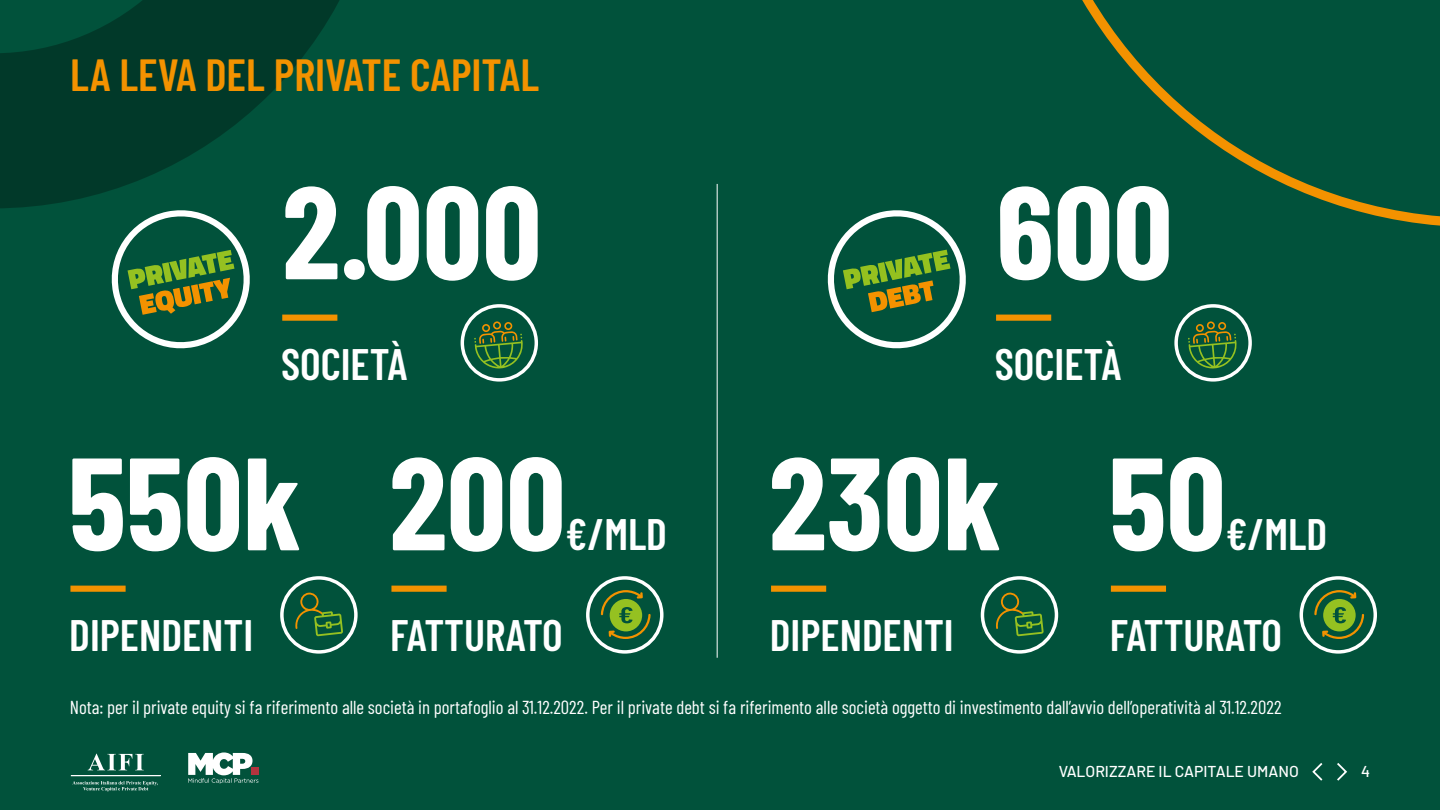
<style>
.page{position:relative;width:1440px;height:810px;background:#01523b}
.page>*{position:absolute;margin:0;border:0;box-sizing:border-box;transform-origin:0 0}
.t1{font:700 131.18px "Barlow Condensed";color:#fff}
.t2{font:600 45px "Barlow Condensed";color:#f39200}
.t3{font:600 44.03px "Barlow Condensed";color:#fff}
.t4{font:18.75px "Barlow Condensed";color:#fff}
.t5{font:500 15.75px "Barlow";color:#fff}
</style>
<div class="page">
<svg style="left:1082px;top:0;width:358px;height:226px"></svg>
<svg style="left:0;top:0;width:339px;height:208px;fill:#013929"></svg>
<svg style="left:1312px;top:763px;width:11px;height:18px"></svg>
<svg style="left:1337px;top:763px;width:10px;height:18px"></svg>
<svg style="left:88px;top:754px;width:56px;height:16px"></svg>
<hr style="left:71px;top:776px;width:90px;height:1px;background:#fff">
<svg style="left:72px;top:781px;width:86px;height:10px"></svg>
<div style="left:252px;top:768px;width:7px;height:7px;background:#b2343e"></div>
<svg style="left:188px;top:752px;width:70px;height:32px"></svg>
<div style="left:70px;top:586px;width:56px;height:6px;background:#f39200"></div>
<div style="left:461px;top:304px;width:77px;height:78px;border:3px solid #fff;border-radius:50%"></div>
<svg style="left:474px;top:321px;width:49px;height:47px"></svg>
<div style="left:282px;top:315px;width:55px;height:6px;background:#f39200"></div>
<div style="left:280px;top:576px;width:78px;height:78px;border:3px solid #fff;border-radius:50%"></div>
<svg style="left:295px;top:592px;width:48px;height:44px"></svg>
<div style="left:391px;top:586px;width:56px;height:6px;background:#f39200"></div>
<div style="left:586px;top:576px;width:78px;height:78px;border:3px solid #fff;border-radius:50%"></div>
<svg style="left:601px;top:590px;width:50px;height:49px"></svg>
<div style="left:1174px;top:304px;width:78px;height:78px;border:3px solid #fff;border-radius:50%"></div>
<svg style="left:1188px;top:321px;width:49px;height:47px"></svg>
<div style="left:996px;top:315px;width:55px;height:6px;background:#f39200"></div>
<div style="left:771px;top:586px;width:55px;height:6px;background:#f39200"></div>
<div style="left:981px;top:576px;width:77px;height:78px;border:3px solid #fff;border-radius:50%"></div>
<svg style="left:996px;top:592px;width:48px;height:44px"></svg>
<div style="left:1111px;top:586px;width:55px;height:6px;background:#f39200"></div>
<div style="left:1300px;top:576px;width:77px;height:78px;border:3px solid #fff;border-radius:50%"></div>
<svg style="left:1314px;top:590px;width:50px;height:49px"></svg>
<hr style="left:717px;top:184px;width:1px;height:474px;background:#fff">
<svg style="left:827px;top:210px;width:139px;height:139px"></svg>
<svg style="left:102px;top:200px;width:151px;height:149px"></svg>
<h2 class="t2" style="left:70px;top:42px;width:470px">LA LEVA DEL PRIVATE CAPITAL</h2>
<h1 class="t1" style="left:282px;top:139px;width:261px">2.000</h1>
<h1 class="t1" style="left:996px;top:139px;width:178px">600</h1>
<h3 class="t3" style="left:281px;top:333px;width:128px">SOCIETÀ</h3>
<h3 class="t3" style="left:995px;top:333px;width:128px">SOCIETÀ</h3>
<h1 class="t1" style="left:68px;top:410px;width:235px">550k</h1>
<h1 class="t1" style="left:389px;top:410px;width:178px">200</h1>
<h3 class="t3" style="left:566px;top:503px;width:103px">€/MLD</h3>
<h1 class="t1" style="left:769px;top:410px;width:234px">230k</h1>
<h1 class="t1" style="left:1109px;top:410px;width:119px">50</h1>
<h3 class="t3" style="left:1226px;top:503px;width:103px">€/MLD</h3>
<h3 class="t3" style="left:69px;top:604px;width:185px">DIPENDENTI</h3>
<h3 class="t3" style="left:390px;top:604px;width:174px">FATTURATO</h3>
<h3 class="t3" style="left:770px;top:604px;width:185px">DIPENDENTI</h3>
<h3 class="t3" style="left:1110px;top:604px;width:174px">FATTURATO</h3>
<p class="t4" style="left:70px;top:694px;width:1213px">Nota: per il private equity si fa riferimento alle società in portafoglio al 31.12.2022. Per il private debt si fa riferimento alle società oggetto di investimento dall’avvio dell’operatività al 31.12.2022</p>
<p class="t5" style="left:1059px;top:760px;width:242px">VALORIZZARE IL CAPITALE UMANO</p>
<p class="t5" style="left:1361px;top:760px;width:10px">4</p>
</div>
